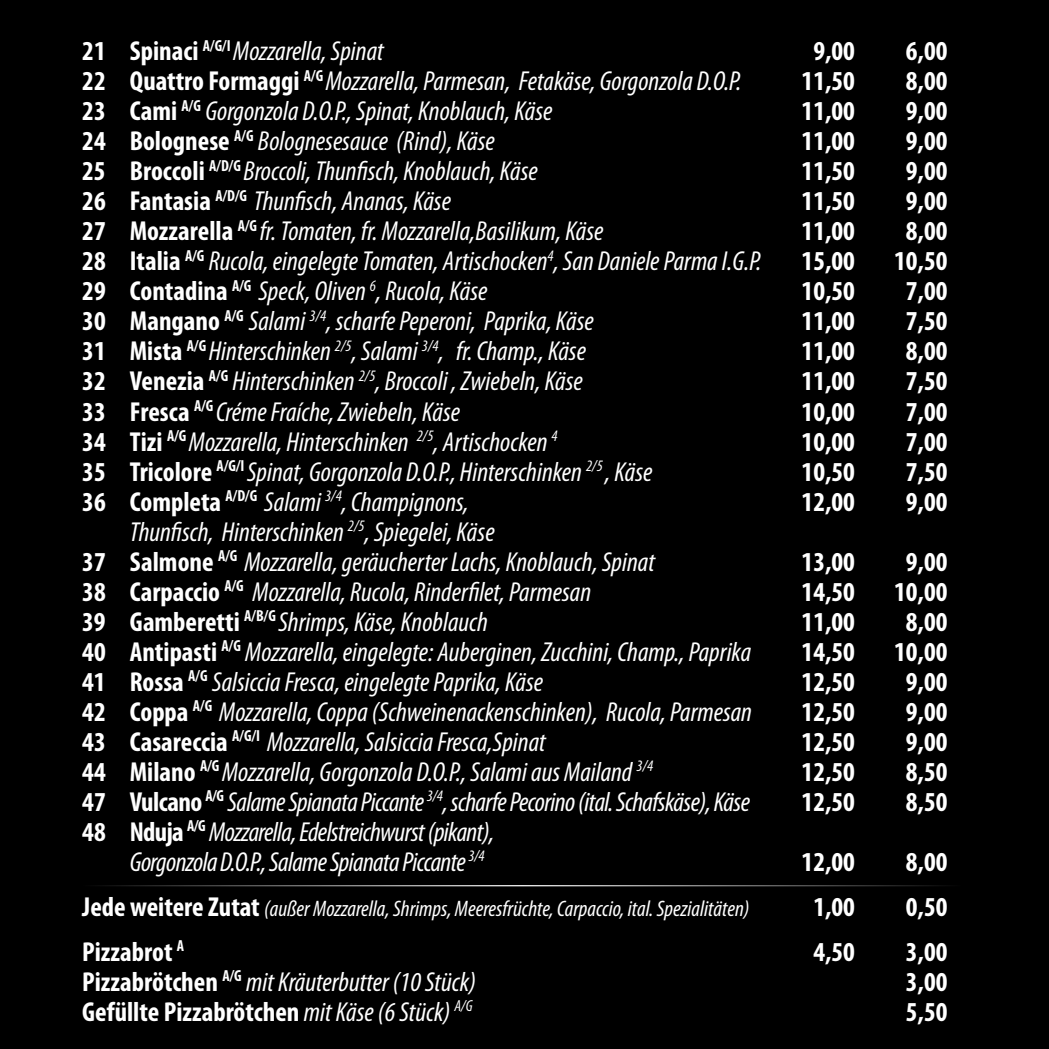
<style>
.page{position:relative;width:1049px;height:1049px;background:#000}
.page>*{position:absolute;margin:0;border:0;box-sizing:border-box;transform-origin:0 0}
.t1{font:italic condensed 27.5px/30px "Myriad Pro";color:#fff}
.t2{font:700 condensed 27.5px "Myriad Pro";color:#fff}
.t3{font:italic condensed 27.5px/30px "Myriad Pro";letter-spacing:-.02em;color:#fff}
.t4{font:italic condensed 22.5px "Myriad Pro";color:#fff}
.s1{font-weight:700;font-style:normal}
.s2{font-weight:700;font-style:normal;font-size:27.5px}
.s3{font-weight:400;font-style:italic}
</style>
<div class="page">
<hr style="left:82px;top:885px;width:879px;height:1px;background:#fff">
<p class="t1" style="left:82px;top:36px;width:303px"><span class="s1">21 Spinaci</span> <sup>A/G/I</sup> Mozzarella, Spinat</p>
<p class="t2" style="left:813px;top:34px;width:43px">9,00</p>
<p class="t2" style="left:906px;top:34px;width:43px">6,00</p>
<p class="t1" style="left:82px;top:66px;width:660px"><span class="s1">22 Quattro Formaggi</span> <sup>A/G</sup> Mozzarella, Parmesan, Fetakäse, Gorgonzola D.O.P.</p>
<p class="t2" style="left:802px;top:64px;width:55px">11,50</p>
<p class="t2" style="left:906px;top:64px;width:43px">8,00</p>
<p class="t1" style="left:82px;top:96px;width:472px"><span class="s1">23 Cami</span> <sup>A/G</sup> Gorgonzola D.O.P., Spinat, Knoblauch, Käse</p>
<p class="t2" style="left:802px;top:94px;width:55px">11,00</p>
<p class="t2" style="left:906px;top:94px;width:43px">9,00</p>
<p class="t1" style="left:82px;top:126px;width:414px"><span class="s1">24 Bolognese</span> <sup>A/G</sup> Bolognesesauce (Rind), Käse</p>
<p class="t2" style="left:802px;top:124px;width:55px">11,00</p>
<p class="t2" style="left:906px;top:124px;width:43px">9,00</p>
<p class="t1" style="left:82px;top:156px;width:457px"><span class="s1">25 Broccoli</span> <sup>A/D/G</sup> Broccoli, Thunfisch, Knoblauch, Käse</p>
<p class="t2" style="left:802px;top:154px;width:55px">11,50</p>
<p class="t2" style="left:906px;top:154px;width:43px">9,00</p>
<p class="t1" style="left:82px;top:186px;width:370px"><span class="s1">26 Fantasia</span> <sup>A/D/G</sup> Thunfisch, Ananas, Käse</p>
<p class="t2" style="left:802px;top:184px;width:55px">11,50</p>
<p class="t2" style="left:906px;top:184px;width:43px">9,00</p>
<p class="t1" style="left:82px;top:216px;width:523px"><span class="s1">27 Mozzarella</span> <sup>A/G</sup> fr. Tomaten, fr. Mozzarella,Basilikum, Käse</p>
<p class="t2" style="left:802px;top:214px;width:55px">11,00</p>
<p class="t2" style="left:906px;top:214px;width:43px">8,00</p>
<p class="t1" style="left:82px;top:246px;width:681px"><span class="s1">28 Italia</span> <sup>A/G</sup> Rucola, eingelegte Tomaten, Artischocken<sup>4</sup>, San Daniele Parma I.G.P.</p>
<p class="t2" style="left:802px;top:244px;width:55px">15,00</p>
<p class="t2" style="left:894px;top:244px;width:55px">10,50</p>
<p class="t1" style="left:82px;top:276px;width:407px"><span class="s1">29 Contadina</span> <sup>A/G</sup> Speck, Oliven <sup>6</sup>, Rucola, Käse</p>
<p class="t2" style="left:802px;top:274px;width:55px">10,50</p>
<p class="t2" style="left:906px;top:274px;width:43px">7,00</p>
<p class="t1" style="left:82px;top:306px;width:513px"><span class="s1">30 Mangano</span> <sup>A/G</sup> Salami <sup>3/4</sup>, scharfe Peperoni, Paprika, Käse</p>
<p class="t2" style="left:802px;top:304px;width:55px">11,00</p>
<p class="t2" style="left:906px;top:304px;width:43px">7,50</p>
<p class="t1" style="left:82px;top:336px;width:505px"><span class="s1">31 Mista</span> <sup>A/G</sup> Hinterschinken <sup>2/5</sup>, Salami <sup>3/4</sup>, fr. Champ., Käse</p>
<p class="t2" style="left:802px;top:334px;width:55px">11,00</p>
<p class="t2" style="left:906px;top:334px;width:43px">8,00</p>
<p class="t1" style="left:82px;top:366px;width:502px"><span class="s1">32 Venezia</span> <sup>A/G</sup> Hinterschinken <sup>2/5</sup>, Broccoli , Zwiebeln, Käse</p>
<p class="t2" style="left:802px;top:364px;width:55px">11,00</p>
<p class="t2" style="left:906px;top:364px;width:43px">7,50</p>
<p class="t1" style="left:82px;top:396px;width:379px"><span class="s1">33 Fresca</span> <sup>A/G</sup> Créme Fraíche, Zwiebeln, Käse</p>
<p class="t2" style="left:802px;top:394px;width:55px">10,00</p>
<p class="t2" style="left:906px;top:394px;width:43px">7,00</p>
<p class="t1" style="left:82px;top:426px;width:477px"><span class="s1">34 Tizi</span> <sup>A/G</sup> Mozzarella, Hinterschinken <sup>2/5</sup>, Artischocken <sup>4</sup></p>
<p class="t2" style="left:802px;top:424px;width:55px">10,00</p>
<p class="t2" style="left:906px;top:424px;width:43px">7,00</p>
<p class="t1" style="left:82px;top:456px;width:572px"><span class="s1">35 Tricolore</span> <sup>A/G/I</sup> Spinat, Gorgonzola D.O.P., Hinterschinken <sup>2/5</sup> , Käse</p>
<p class="t2" style="left:802px;top:454px;width:55px">10,50</p>
<p class="t2" style="left:906px;top:454px;width:43px">7,50</p>
<p class="t1" style="left:82px;top:486px;width:388px"><span class="s1">36 Completa</span> <sup>A/D/G</sup> Salami <sup>3/4</sup>, Champignons,</p>
<p class="t2" style="left:802px;top:484px;width:55px">12,00</p>
<p class="t2" style="left:906px;top:484px;width:43px">9,00</p>
<p class="t1" style="left:82px;top:516px;width:574px;text-indent:47px">Thunfisch, Hinterschinken <sup>2/5</sup>, Spiegelei, Käse<br><span class="s1">37 Salmone</span> <sup>A/G</sup> Mozzarella, geräucherter Lachs, Knoblauch, Spinat</p>
<p class="t2" style="left:802px;top:544px;width:55px">13,00</p>
<p class="t2" style="left:906px;top:544px;width:43px">9,00</p>
<p class="t1" style="left:82px;top:576px;width:510px"><span class="s1">38 Carpaccio</span> <sup>A/G</sup> Mozzarella, Rucola, Rinderfilet, Parmesan</p>
<p class="t2" style="left:802px;top:574px;width:55px">14,50</p>
<p class="t2" style="left:894px;top:574px;width:55px">10,00</p>
<p class="t1" style="left:82px;top:606px;width:407px"><span class="s1">39 Gamberetti</span> <sup>A/B/G</sup> Shrimps, Käse, Knoblauch</p>
<p class="t2" style="left:802px;top:604px;width:55px">11,00</p>
<p class="t2" style="left:906px;top:604px;width:43px">8,00</p>
<p class="t1" style="left:82px;top:636px;width:670px"><span class="s1">40 Antipasti</span> <sup>A/G</sup> Mozzarella, eingelegte: Auberginen, Zucchini, Champ., Paprika</p>
<p class="t2" style="left:802px;top:634px;width:55px">14,50</p>
<p class="t2" style="left:894px;top:634px;width:55px">10,00</p>
<p class="t1" style="left:82px;top:666px;width:462px"><span class="s1">41 Rossa</span> <sup>A/G</sup> Salsiccia Fresca, eingelegte Paprika, Käse</p>
<p class="t2" style="left:802px;top:664px;width:55px">12,50</p>
<p class="t2" style="left:906px;top:664px;width:43px">9,00</p>
<p class="t1" style="left:82px;top:696px;width:671px"><span class="s1">42 Coppa</span> <sup>A/G</sup> Mozzarella, Coppa (Schweinenackenschinken), Rucola, Parmesan</p>
<p class="t2" style="left:802px;top:694px;width:55px">12,50</p>
<p class="t2" style="left:906px;top:694px;width:43px">9,00</p>
<p class="t1" style="left:82px;top:726px;width:465px"><span class="s1">43 Casareccia</span> <sup>A/G/I</sup> Mozzarella, Salsiccia Fresca,Spinat</p>
<p class="t2" style="left:802px;top:724px;width:55px">12,50</p>
<p class="t2" style="left:906px;top:724px;width:43px">9,00</p>
<p class="t1" style="left:82px;top:756px;width:573px"><span class="s1">44 Milano</span> <sup>A/G</sup> Mozzarella, Gorgonzola D.O.P., Salami aus Mailand <sup>3/4</sup></p>
<p class="t2" style="left:802px;top:754px;width:55px">12,50</p>
<p class="t2" style="left:906px;top:754px;width:43px">8,50</p>
<p class="t3" style="left:82px;top:786px;width:669px"><span class="s1">47 Vulcano</span> <sup>A/G</sup> Salame Spianata Piccante <sup>3/4</sup>, scharfe Pecorino (ital. Schafskäse), Käse</p>
<p class="t2" style="left:802px;top:784px;width:55px">12,50</p>
<p class="t2" style="left:906px;top:784px;width:43px">8,50</p>
<p class="t3" style="left:130px;top:816px;width:366px;text-indent:-47px"><span class="s1">48 Nduja</span> <sup>A/G</sup> Mozzarella, Edelstreichwurst (pikant),<br>Gorgonzola D.O.P., Salame Spianata Piccante <sup>3/4</sup></p>
<p class="t2" style="left:802px;top:844px;width:55px">12,00</p>
<p class="t2" style="left:906px;top:844px;width:43px">8,00</p>
<p class="t4" style="left:82px;top:894px;width:669px"><span class="s2">Jede weitere Zutat</span> (außer Mozzarella, Shrimps, Meeresfrüchte, Carpaccio, ital. Spezialitäten)</p>
<p class="t2" style="left:813px;top:889px;width:43px">1,00</p>
<p class="t2" style="left:906px;top:889px;width:43px">0,50</p>
<p class="t2" style="left:82px;top:934px;width:104px">Pizzabrot <sup>A</sup></p>
<p class="t2" style="left:813px;top:934px;width:43px">4,50</p>
<p class="t2" style="left:906px;top:934px;width:43px">3,00</p>
<p class="t1" style="left:82px;top:966px;width:395px"><span class="s1">Pizzabrötchen</span> <sup>A/G</sup> mit Kräuterbutter (10 Stück)</p>
<p class="t2" style="left:906px;top:964px;width:43px">3,00</p>
<p class="t2" style="left:82px;top:994px;width:392px">Gefüllte Pizzabrötchen <span class="s3">mit Käse (6 Stück)</span> <sup>A/G</sup></p>
<p class="t2" style="left:906px;top:994px;width:43px">5,50</p>
</div>
